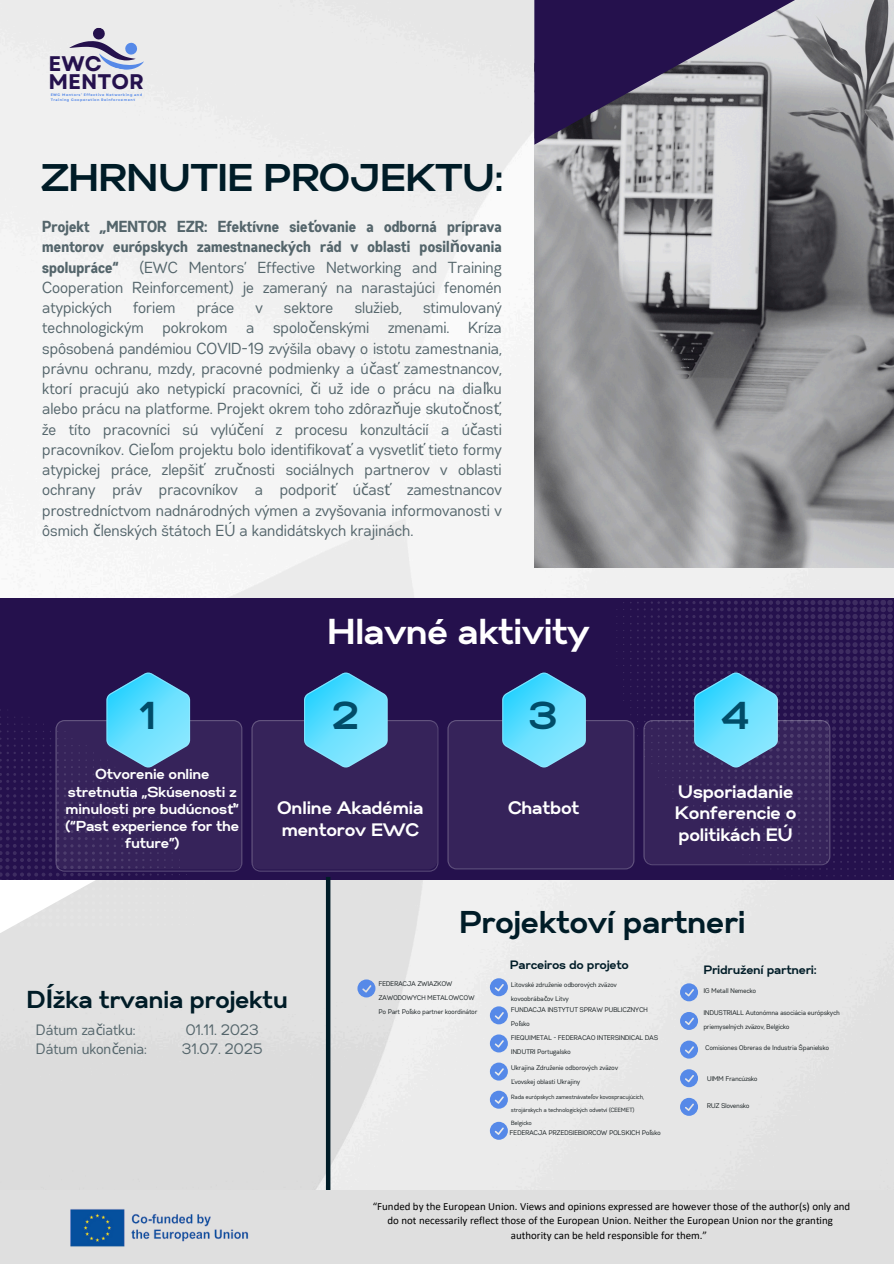
<style>
.page{position:relative;width:894px;height:1264px;background:#fff}
.page>*{position:absolute;margin:0;border:0;box-sizing:border-box;transform-origin:0 0}
.t1{font:700 38.85px "Gabriel Sans";color:#014c68}
.t2{font:700 38.55px "Gabriel Sans";color:#001c27}
.t3{font:700 36px "Gabriel Sans";color:#fff}
.t4{font:700 31.5px "Gabriel Sans";color:#001c27}
.t5{font:700 24.45px "Gabriel Sans";color:#001c27}
.t6{font:700 21.15px/18.5px "Garet";color:#25114d}
.t7{font:700 18px/21.3px "Gabriel Sans";color:#fff}
.t8{font:16.05px/20.2px "Gabriel Sans Cond";color:#54656b;text-align:justify}
.t9{font:700 16.05px/20.2px "Gabriel Sans Cond";color:#54656b;text-align:justify}
.t10{font:15px "Gabriel Sans Cond";color:#54656b}
.t11{font:700 14.4px/17.1px "Gabriel Sans";color:#fff;text-align:center}
.t12{font:700 12.15px "Gabriel Sans";color:#001c27}
.t13{font:10.95px/14.2px "Calibri";color:#000;text-align:center}
.t14{font:6.75px/14.1px "Gabriel Sans Cond";color:#151d1f}
.t15{font:6px/12.8px "Gabriel Sans Cond";color:#151d1f}
.t16{font:700 3.45px/4.7px "Garet";letter-spacing:.135em;color:#5689e8}
.s1{font-family:"Noto Sans"}
</style>
<div class="page">
<img style="left:0;top:0;width:893px;height:1190px">
<img style="left:534px;top:0;width:359px;height:567px">
<svg style="left:534px;top:0;width:280px;height:145px;background:#6b6280"></svg>
<div style="left:0;top:781px;width:109px;height:182px;background:#e1e1e1"></div>
<svg style="left:357px;top:979px;width:18px;height:18px"></svg>
<svg style="left:489px;top:1121px;width:18px;height:18px"></svg>
<svg style="left:489px;top:978px;width:18px;height:18px"></svg>
<svg style="left:679px;top:983px;width:18px;height:18px"></svg>
<div style="left:0;top:598px;width:893px;height:282px;background:#25114d"></div>
<svg style="left:0;top:672px;width:242px;height:254px"></svg>
<svg style="left:251px;top:672px;width:187px;height:199px"></svg>
<svg style="left:447px;top:600px;width:445px;height:276px"></svg>
<svg style="left:69px;top:22px;width:78px;height:52px;background:#cbccda"></svg>
<hr style="left:326px;top:877px;width:4px;height:386px;background:#001c27">
<div style="left:0;top:1190px;width:893px;height:73px;background:#dfdfdf"></div>
<img style="left:70px;top:1209px;width:179px;height:38px">
<svg style="left:489px;top:1006px;width:18px;height:18px"></svg>
<svg style="left:489px;top:1034px;width:18px;height:18px"></svg>
<svg style="left:489px;top:1062px;width:18px;height:18px"></svg>
<svg style="left:489px;top:1090px;width:18px;height:18px"></svg>
<svg style="left:679px;top:1011px;width:18px;height:18px"></svg>
<svg style="left:679px;top:1040px;width:18px;height:18px"></svg>
<svg style="left:679px;top:1069px;width:18px;height:18px"></svg>
<svg style="left:679px;top:1097px;width:18px;height:18px"></svg>
<h3 class="t6" style="left:49px;top:54px;width:97px">EWC<br>MENTOR</h3>
<p class="t16" style="left:51px;top:92px;width:33px">EWC Mentors’</p>
<p class="t16" style="left:51px;top:92px;width:93px;text-indent:33px">Effective Networking and<br>Training Cooperation Reinforcement</p>
<h1 class="t2" style="left:42px;top:160px;width:463px">ZHRNUTIE PROJEKTU:</h1>
<p class="t9" style="left:43px;top:217px;width:461px">Projekt „MENTOR EZR: Efektívne sie<span class="s1">ť</span>ovanie a odborná príprava mentorov európskych zamestnaneckých rád v oblasti posil<span class="s1">ň</span>ovania spolupráce“</p>
<p class="t8" style="left:43px;top:258px;width:461px;text-indent:97px">(EWC Mentors’ Effective Networking and Training Cooperation Reinforcement) je zameraný na narastajúci fenomén atypických</p>
<p class="t8" style="left:133px;top:298px;width:44px">foriem</p>
<p class="t8" style="left:197px;top:298px;width:39px">práce</p>
<p class="t8" style="left:256px;top:298px;width:9px">v</p>
<p class="t8" style="left:284px;top:298px;width:51px">sektore</p>
<p class="t8" style="left:355px;top:298px;width:49px">služieb,</p>
<p class="t8" style="left:43px;top:298px;width:461px;text-indent:381px">stimulovaný technologickým pokrokom a spolo<span class="s1">č</span>enskými zmenami. Kríza spôsobená pandémiou COVID-19 zvýšila obavy o istotu zamestnania, právnu ochranu, mzdy, pracovné podmienky a ú<span class="s1">č</span>as<span class="s1">ť</span> zamestnancov, ktorí pracujú ako netypickí pracovníci, <span class="s1">č</span>i už ide o prácu na dia<span class="s1">ľ</span>ku alebo prácu na platforme. Projekt okrem toho zdôraz<span class="s1">ň</span>uje skuto<span class="s1">č</span>nos<span class="s1">ť</span>, že títo pracovníci sú vylú<span class="s1">č</span>ení z procesu konzultácií a ú<span class="s1">č</span>asti pracovníkov. Cie<span class="s1">ľ</span>om projektu bolo identifikova<span class="s1">ť</span> a vysvetli<span class="s1">ť</span> tieto formy atypickej práce, zlepši<span class="s1">ť</span> zru<span class="s1">č</span>nosti sociálnych partnerov v oblasti ochrany práv pracovníkov a podpori<span class="s1">ť</span> ú<span class="s1">č</span>as<span class="s1">ť</span> zamestnancov prostredníctvom nadnárodných výmen a zvyšovania informovanosti v ôsmich <span class="s1">č</span>lenských štátoch EÚ a kandidátskych krajinách.</p>
<p class="t3" style="left:328px;top:615px;width:263px">Hlavné aktivity</p>
<h5 class="t1" style="left:140px;top:697px;width:17px">1</h5>
<p class="t1" style="left:332px;top:698px;width:29px">2</p>
<h3 class="t1" style="left:529px;top:697px;width:30px">3</h3>
<p class="t1" style="left:721px;top:698px;width:30px">4</p>
<h5 class="t11" style="left:66px;top:766px;width:175px">Otvorenie online stretnutia „Skúsenosti z minulosti pre budúcnos<span class="s1">ť</span>“ (“Past experience for the future”)</h5>
<p class="t7" style="left:277px;top:798px;width:148px">Online Akadémia mentorov EWC</p>
<h5 class="t7" style="left:508px;top:798px;width:73px">Chatbot</h5>
<p class="t7" style="left:675px;top:782px;width:123px">Usporiadanie<br>Konferencie o politikách EÚ</p>
<p class="t4" style="left:459px;top:908px;width:287px">Projektoví partneri</p>
<p class="t12" style="left:510px;top:959px;width:120px">Parceiros do projeto</p>
<p class="t12" style="left:703px;top:964px;width:114px">Pridružení partneri:</p>
<p class="t5" style="left:27px;top:988px;width:262px">D<span class="s1">ĺ</span>žka trvania projektu</p>
<p class="t10" style="left:36px;top:1022px;width:101px">Dátum za<span class="s1">č</span>iatku:</p>
<p class="t10" style="left:186px;top:1022px;width:75px">01.11. 2023</p>
<p class="t10" style="left:36px;top:1041px;width:112px">Dátum ukon<span class="s1">č</span>enia:</p>
<p class="t10" style="left:182px;top:1041px;width:82px">31.07. 2025</p>
<h6 class="t14" style="left:379px;top:976px;width:100px">FEDERACJA ZWIAZKOW<br>ZAWODOWYCH METALOWCOW<br>Po Part Po<span class="s1">ľ</span>sko partner koordinátor</h6>
<p class="t14" style="left:511px;top:977px;width:107px">Litovské združenie odborových zväzov kovoobrába<span class="s1">č</span>ov Litvy</p>
<p class="t14" style="left:511px;top:1002px;width:138px">FUNDACJA INSTYTUT SPRAW PUBLICZNYCH<br>Po<span class="s1">ľ</span>sko</p>
<p class="t14" style="left:511px;top:1030px;width:148px">FIEQUIMETAL - FEDERACAO INTERSINDICAL DAS<br>INDUTRI Portugalsko</p>
<p class="t14" style="left:511px;top:1060px;width:108px">Ukrajina Združenie odborových zväzov<br><span class="s1">Ľ</span>vovskej oblasti Ukrajiny</p>
<h4 class="t15" style="left:511px;top:1091px;width:134px">Rada európskych zamestnávate<span class="s1">ľ</span>ov kovospracujúcich, strojárskych a technologických odvetví (CEEMET)<br>Belgicko</h4>
<p class="t14" style="left:509px;top:1126px;width:152px">FEDERACJA PRZEDSIEBIORCOW POLSKICH Po<span class="s1">ľ</span>sko</p>
<p class="t14" style="left:703px;top:983px;width:54px">IG Metall Nemecko</p>
<p class="t14" style="left:703px;top:1006px;width:138px">INDUSTRIALL Autonómna asociácia európskych priemyselných zväzov, Belgicko</p>
<p class="t14" style="left:705px;top:1040px;width:125px">Comisiones Obreras de Industria Španielsko</p>
<p class="t14" style="left:706px;top:1071px;width:52px">UIMM Francúzsko</p>
<p class="t14" style="left:706px;top:1099px;width:44px">RUZ Slovensko</p>
<p class="t13" style="left:372px;top:1199px;width:479px">“Funded by the European Union. Views and opinions expressed are however those of the author(s) only and do not necessarily reflect those of the European Union. Neither the European Union nor the granting authority can be held responsible for them.”</p>
</div>
